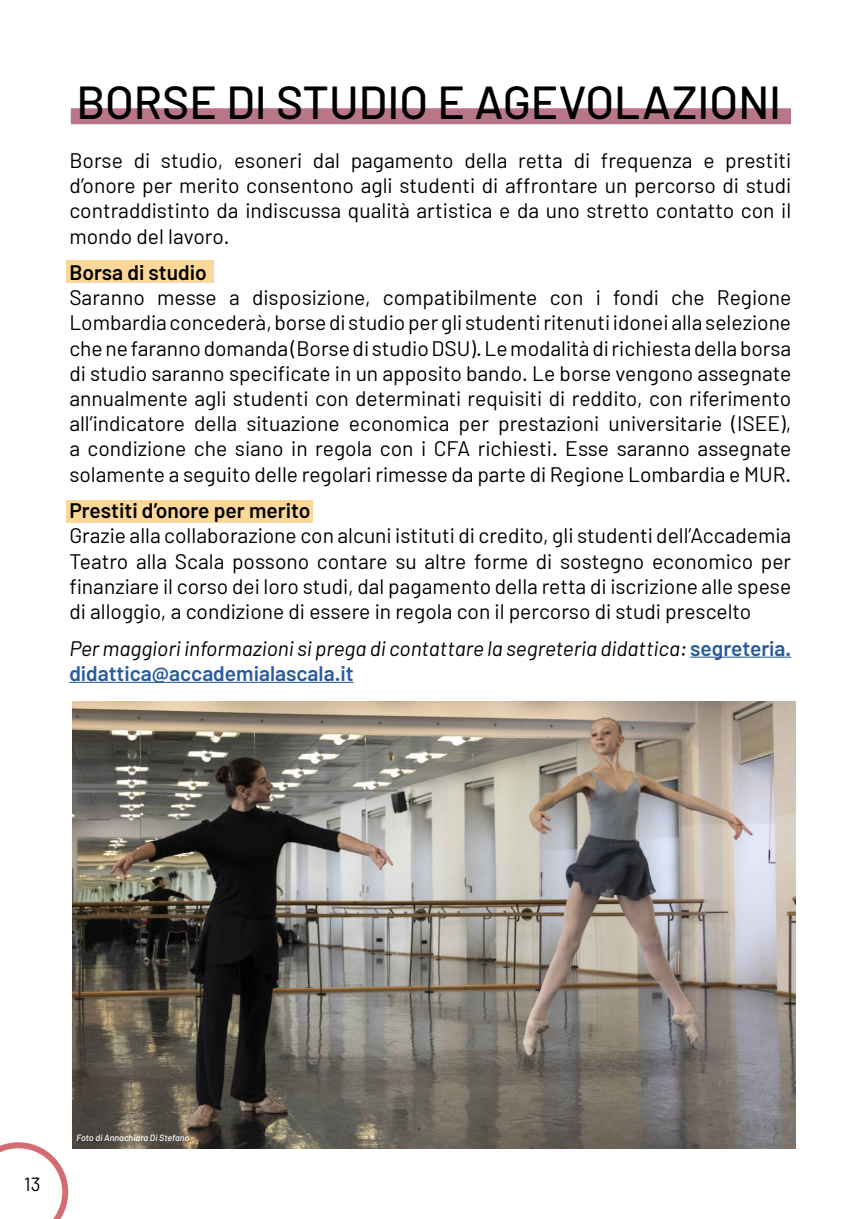
<style>
.page{position:relative;width:868px;height:1219px;background:#fff}
.page>*{position:absolute;margin:0;border:0;box-sizing:border-box;transform-origin:0 0}
.t1{font:500 46.2px "Barlow";color:#000}
.t2{font:21px/25.2px "Barlow";color:#000;text-align:justify}
.t3{font:italic 21px/25.2px "Barlow";color:#000}
.t4{font:600 21px "Barlow";color:#000}
.t5{font:19px "Barlow";color:#000}
.t6{font:italic 500 9px "Barlow";color:#fff}
.s1{font-weight:600;font-style:normal;color:#275b9b}
</style>
<div class="page">
<svg style="left:0;top:1142px;width:68px;height:77px"></svg>
<div style="left:66px;top:500px;width:247px;height:22px;background:#fbd899"></div>
<div style="left:66px;top:260px;width:148px;height:22px;background:#fbd899"></div>
<div style="left:71px;top:108px;width:719px;height:16px;background:#b87688"></div>
<img style="left:72px;top:702px;width:723px;height:446px">
<hr style="left:690px;top:657px;width:101px;height:1px;background:#275b9b">
<hr style="left:69px;top:682px;width:284px;height:1px;background:#275b9b">
<h1 class="t1" style="left:76px;top:73px;width:706px">BORSE DI STUDIO E AGEVOLAZIONI</h1>
<p class="t2" style="left:69px;top:147px;width:723px">Borse di studio, esoneri dal pagamento della retta di frequenza e prestiti d’onore per merito consentono agli studenti di affrontare un percorso di studi contraddistinto da indiscussa qualità artistica e da uno stretto contatto con il mondo del lavoro.</p>
<p class="t4" style="left:69px;top:259px;width:139px">Borsa di studio</p>
<p class="t2" style="left:69px;top:285px;width:723px">Saranno messe a disposizione, compatibilmente con i fondi che Regione Lombardia concederà, borse di studio per gli studenti ritenuti idonei alla selezione che ne faranno domanda (Borse di studio DSU). Le modalità di richiesta della borsa di studio saranno specificate in un apposito bando. Le borse vengono assegnate annualmente agli studenti con determinati requisiti di reddito, con riferimento all’indicatore della situazione economica per prestazioni universitarie (ISEE), a condizione che siano in regola con i CFA richiesti. Esse saranno assegnate solamente a seguito delle regolari rimesse da parte di Regione Lombardia e MUR.</p>
<p class="t4" style="left:69px;top:498px;width:242px">Prestiti d’onore per merito</p>
<p class="t2" style="left:69px;top:523px;width:723px">Grazie alla collaborazione con alcuni istituti di credito, gli studenti dell’Accademia Teatro alla Scala possono contare su altre forme di sostegno economico per finanziare il corso dei loro studi, dal pagamento della retta di iscrizione alle spese di alloggio, a condizione di essere in regola con il percorso di studi prescelto</p>
<p class="t3" style="left:69px;top:635px;width:723px">Per maggiori informazioni si prega di contattare la segreteria didattica: <span class="s1">segreteria. didattica@accademialascala.it</span></p>
<p class="t5" style="left:24px;top:1172px;width:18px">13</p>
<p class="t6" style="left:77px;top:1132px;width:114px">Foto di Annachiara Di Stefano</p>
</div>
